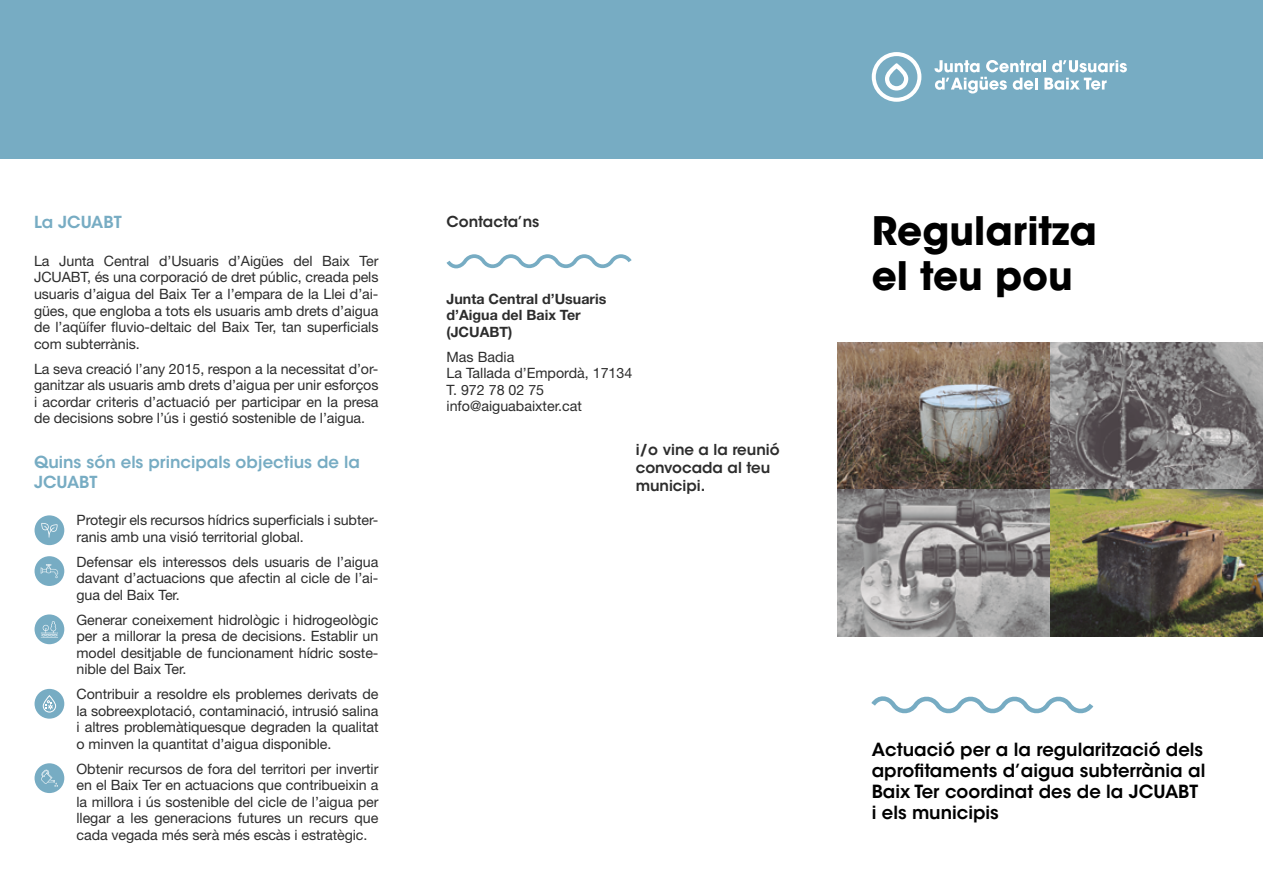
<style>
.page{position:relative;width:1263px;height:893px;background:#fff}
.page>*{position:absolute;margin:0;border:0;box-sizing:border-box;transform-origin:0 0}
.t1{font:700 39px/45px "ITC Avant Garde Std";color:#000}
.t2{font:600 18px/21px "ITC Avant Garde Std";color:#000}
.t3{font:600 16.5px/19.5px "ITC Avant Garde Std";color:#77acc3}
.t4{font:600 15px/18px "ITC Avant Garde Std";color:#2d2d2d}
.t5{font:14.25px/16.5px "Helvetica Neue LT Std";letter-spacing:-.005em;color:#2d2d2d;text-align:justify}
.t6{font:700 14.25px/16.5px "Helvetica Neue LT Std";color:#2d2d2d}
</style>
<div class="page">
<img style="left:838px;top:342px;width:212px;height:147px">
<svg style="left:838px;top:489px;width:212px;height:148px"></svg>
<svg style="left:1050px;top:342px;width:213px;height:147px"></svg>
<img style="left:1050px;top:489px;width:213px;height:148px">
<div style="left:0;top:0;width:1263px;height:158px;background:#77acc3"></div>
<svg style="left:934px;top:60px;width:193px;height:34px"></svg>
<svg style="left:872px;top:52px;width:49px;height:50px"></svg>
<svg style="left:872px;top:696px;width:222px;height:18px"></svg>
<svg style="left:446px;top:254px;width:186px;height:14px"></svg>
<div style="left:35px;top:515px;width:29px;height:30px;background:#77acc3;border-radius:50%"></div>
<svg style="left:41px;top:523px;width:17px;height:15px"></svg>
<div style="left:35px;top:689px;width:29px;height:30px;background:#77acc3;border-radius:50%"></div>
<svg style="left:43px;top:695px;width:13px;height:18px"></svg>
<div style="left:35px;top:614px;width:29px;height:30px;background:#77acc3;border-radius:50%"></div>
<svg style="left:41px;top:621px;width:17px;height:17px"></svg>
<div style="left:35px;top:556px;width:29px;height:30px;background:#77acc3;border-radius:50%"></div>
<svg style="left:41px;top:564px;width:17px;height:14px"></svg>
<div style="left:35px;top:763px;width:29px;height:30px;background:#77acc3;border-radius:50%"></div>
<svg style="left:41px;top:769px;width:17px;height:18px"></svg>
<p class="t3" style="left:34px;top:212px;width:89px">La JCUABT</p>
<p class="t5" style="left:34px;top:252px;width:346px">La Junta Central d’Usuaris d’Aigües del Baix Ter JCUABT, és una corporació de dret públic, creada pels usuaris d’aigua del Baix Ter a l’empara de la Llei d’ai&shy;gües, que engloba a tots els usuaris amb drets d’aigua de l’aqüífer fluvio-deltaic del Baix Ter, tan superficials com subterrànis.</p>
<p class="t5" style="left:34px;top:360px;width:346px">La seva creació l’any 2015, respon a la necessitat d’or&shy;ganitzar als usuaris amb drets d’aigua per unir esforços i acordar criteris d’actuació per participar en la presa de decisions sobre l’ús i gestió sostenible de l’aigua.</p>
<p class="t3" style="left:34px;top:452px;width:327px">Quins són els principals objectius de la<br>JCUABT</p>
<p class="t5" style="left:77px;top:512px;width:303px">Protegir els recursos hídrics superficials i subter&shy;ranis amb una visió territorial global.</p>
<p class="t5" style="left:77px;top:553px;width:303px">Defensar els interessos dels usuaris de l’aigua davant d’actuacions que afectin al cicle de l’ai&shy;gua del Baix Ter.</p>
<p class="t5" style="left:77px;top:611px;width:303px">Generar coneixement hidrològic i hidrogeològic per a millorar la presa de decisions. Establir un model desitjable de funcionament hídric soste&shy;nible del Baix Ter.</p>
<p class="t5" style="left:77px;top:686px;width:303px">Contribuir a resoldre els problemes derivats de la sobreexplotació, contaminació, intrusió salina i altres problemàtiquesque degraden la qualitat o minven la quantitat d’aigua disponible.</p>
<p class="t5" style="left:77px;top:760px;width:303px">Obtenir recursos de fora del territori per invertir en el Baix Ter en actuacions que contribueixin a la millora i ús sostenible del cicle de l’aigua per llegar a les generacions futures un recurs que cada vegada més serà més escàs i estratègic.</p>
<p class="t4" style="left:446px;top:213px;width:94px">Contacta’ns</p>
<p class="t6" style="left:446px;top:290px;width:161px">Junta Central d’Usuaris d’Aigua del Baix Ter (JCUABT)</p>
<p class="t5" style="left:446px;top:348px;width:187px;text-align:left">Mas Badia<br>La Tallada d’Empordà, 17134<br>T. 972 78 02 75 info@aiguabaixter.cat</p>
<p class="t4" style="left:636px;top:440px;width:145px">i/o vine a la reunió convocada al teu municipi.</p>
<h1 class="t1" style="left:872px;top:208px;width:227px">Regularitza el teu pou</h1>
<p class="t2" style="left:872px;top:739px;width:335px">Actuació per a la regularització dels aprofitaments d’aigua subterrània al<br>Baix Ter coordinat des de la JCUABT i els municipis</p>
</div>
